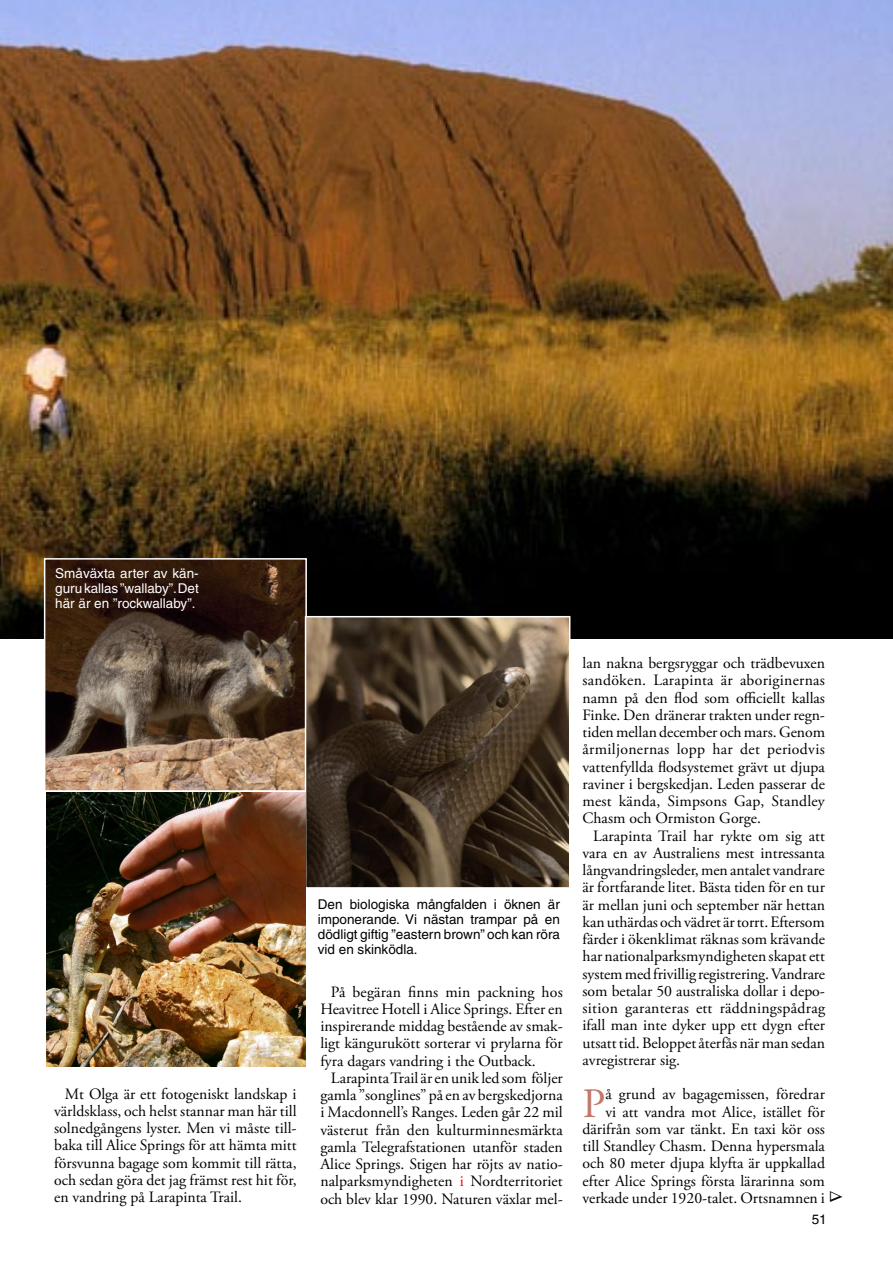
<style>
.page{position:relative;width:893px;height:1263px;background:#fff}
.page>*{position:absolute;margin:0;border:0;box-sizing:border-box;transform-origin:0 0}
.Brödtext1{font:41.7px "Adobe Garamond Pro";color:#c57869}
.Brödtext{font:15.75px/17.2px "Adobe Garamond Pro";color:#000;text-align:justify}
.Brödtext1-2{font:15.75px/17.2px "Adobe Garamond Pro";color:#000;text-align:right}
.Bildtext{font:13.5px/15px "Helvetica";color:#000;text-align:justify}
.Bildtext-2{font:13.5px/15px "Helvetica";color:#fff;text-align:justify}
.s1{color:#f00}
</style>
<div class="page">
<img style="left:0;top:0;width:893px;height:639px">
<img style="left:47px;top:561px;width:257px;height:228px">
<div style="left:44px;top:558px;width:263px;height:234px;border:2px solid #fff"></div>
<img style="left:308px;top:619px;width:259px;height:267px">
<div style="left:305px;top:616px;width:265px;height:273px;border:2px solid #fff"></div>
<img style="left:47px;top:792px;width:258px;height:275px">
<p class="Bildtext-2" style="left:55px;top:565px;width:145px">Småväxta arter av kän&shy;guru kallas ”wallaby”. Det här är en ”rockwallaby”.</p>
<p class="Brödtext" style="left:54px;top:1085px;width:244px;text-indent:11px">Mt Olga är ett fotogeniskt landskap i världsklass, och helst stannar man här till solnedgångens lyster. Men vi måste till&shy;baka till Alice Springs för att hämta mitt försvunna bagage som kommit till rätta, och sedan göra det jag främst rest hit för, en vandring på Larapinta Trail.</p>
<p class="Bildtext" style="left:318px;top:897px;width:244px">Den biologiska mångfalden i öknen är imponerande. Vi nästan trampar på en dödligt giftig ”eastern brown” och kan röra vid en skinködla.</p>
<p class="Brödtext" style="left:320px;top:983px;width:244px;text-indent:11px">På begäran finns min packning hos Heavitree Hotell i Alice Springs. Efter en inspirerande middag bestående av smak&shy;ligt kängurukött sorterar vi prylarna för fyra dagars vandring i the Outback.</p>
<p class="Brödtext" style="left:320px;top:1070px;width:244px;text-indent:11px">Larapinta Trail är en unik led som följer gamla ”songlines” på en av bergskedjorna i Macdonnell’s Ranges. Leden går 22 mil västerut från den kulturminnesmärkta gamla Telegrafstationen utanför staden Alice Springs. Stigen har röjts av natio&shy;nalparksmyndigheten <span class="s1">i</span> Nordterritoriet och blev klar 1990. Naturen växlar mel-</p>
<p class="Brödtext" style="left:583px;top:655px;width:244px">lan nakna bergsryggar och trädbevuxen sandöken. Larapinta är aboriginernas namn på den flod som officiellt kallas Finke. Den dränerar trakten under regn&shy;tiden mellan december och mars. Genom årmiljonernas lopp har det periodvis vattenfyllda flodsystemet grävt ut djupa raviner i bergskedjan. Leden passerar de mest kända, Simpsons Gap, Standley Chasm och Ormiston Gorge.</p>
<p class="Brödtext" style="left:583px;top:827px;width:244px;text-indent:11px">Larapinta Trail har rykte om sig att vara en av Australiens mest intressanta långvandringsleder, men antalet vandrare är fortfarande litet. Bästa tiden för en tur är mellan juni och september när hettan kan uthärdas och vädret är torrt. Eftersom färder i ökenklimat räknas som krävande har nationalparksmyndigheten skapat ett system med frivillig registrering. Vandrare som betalar 50 australiska dollar i depo&shy;sition garanteras ett räddningspådrag ifall man inte dyker upp ett dygn efter utsatt tid. Beloppet återfås när man sedan avregistrerar sig.</p>
<p class="Brödtext1" style="left:583px;top:1078px;width:24px">P</p>
<p class="Brödtext1-2" style="left:583px;top:1086px;width:244px">å grund av bagagemissen, föredrar<br>vi att vandra mot Alice, istället för därifrån som var tänkt. En taxi kör oss till Standley Chasm. Denna hypersmala och 80 meter djupa klyfta är uppkallad efter Alice Springs första lärarinna som verkade under 1920-talet. Ortsnamnen i</p>
<p class="Bildtext" style="left:812px;top:1212px;width:17px">51</p>
</div>
